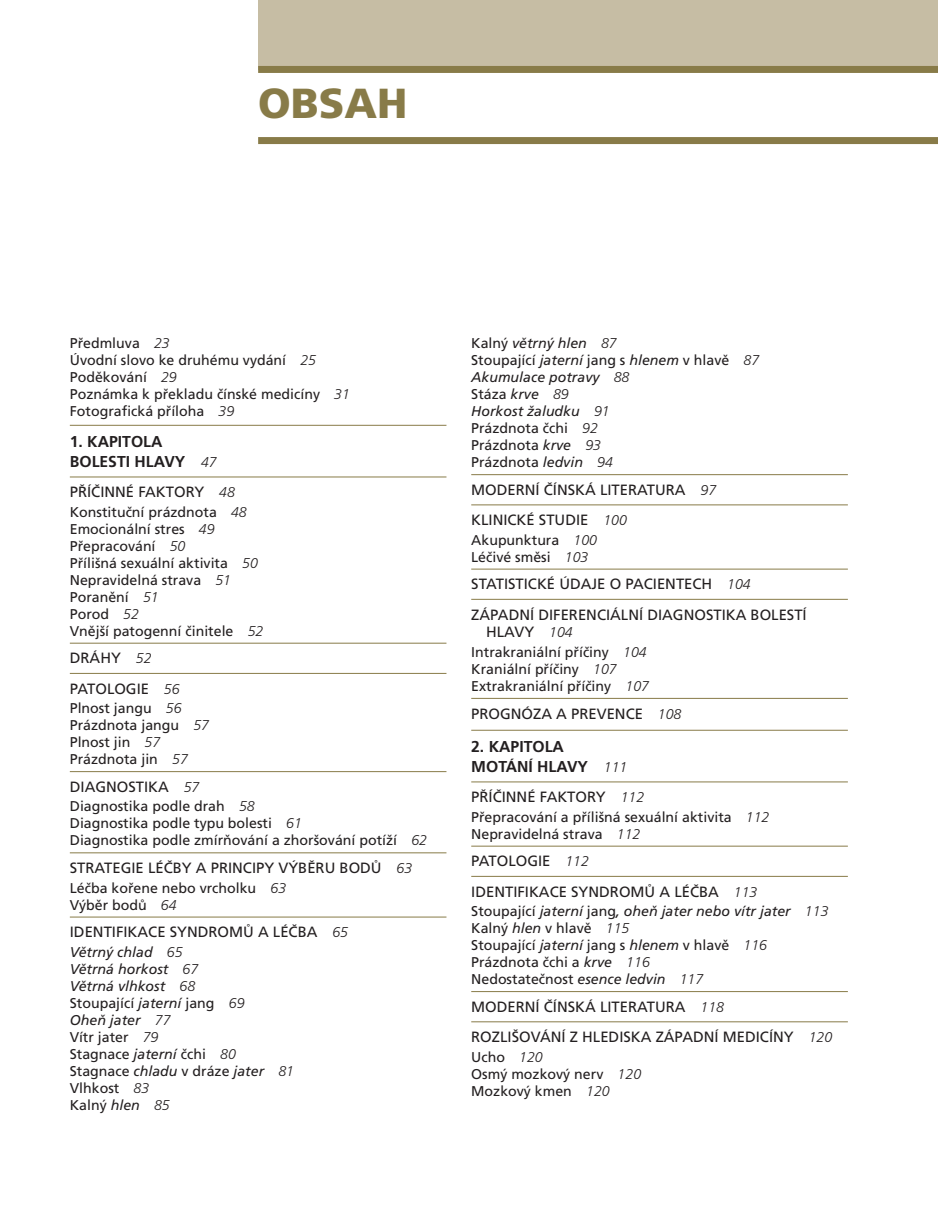
<style>
.page{position:relative;width:938px;height:1220px;background:#fff}
.page>*{position:absolute;margin:0;border:0;box-sizing:border-box;transform-origin:0 0}
.t1{font:900 42px "Frutiger CE";color:#887b48}
.t2{font:700 15.75px/20.5px "Frutiger CE";color:#231f20}
.t3{font:14.88px/30.3px "Frutiger CE";color:#231f20}
.t4{font:14.17px/17px "Frutiger CE";color:#231f20}
.t5{font:italic 14.17px/17px "Frutiger CE";color:#231f20}
.s1{font-weight:300;font-style:italic}
.s2{font-weight:300;font-style:italic;font-size:14.17px}
.s3{font-weight:300}
.s4{font-style:normal}
.s5{font-style:italic}
</style>
<div class="page">
<div style="left:258px;top:0;width:680px;height:69px;background:#c6bda4"></div>
<div style="left:258px;top:66px;width:680px;height:7px;background:#887b48"></div>
<div style="left:258px;top:137px;width:680px;height:7px;background:#887b48"></div>
<hr style="left:70px;top:425px;width:376px;height:1px;background:#887b48">
<hr style="left:70px;top:476px;width:376px;height:1px;background:#887b48">
<hr style="left:70px;top:643px;width:376px;height:1px;background:#887b48">
<hr style="left:70px;top:673px;width:376px;height:1px;background:#887b48">
<hr style="left:70px;top:771px;width:376px;height:1px;background:#887b48">
<hr style="left:70px;top:852px;width:376px;height:1px;background:#887b48">
<hr style="left:70px;top:916px;width:376px;height:1px;background:#887b48">
<hr style="left:471px;top:474px;width:377px;height:1px;background:#887b48">
<hr style="left:471px;top:504px;width:377px;height:1px;background:#887b48">
<hr style="left:471px;top:569px;width:377px;height:1px;background:#887b48">
<hr style="left:471px;top:599px;width:377px;height:1px;background:#887b48">
<hr style="left:471px;top:698px;width:377px;height:1px;background:#887b48">
<hr style="left:471px;top:730px;width:377px;height:1px;background:#887b48">
<hr style="left:471px;top:781px;width:377px;height:1px;background:#887b48">
<hr style="left:471px;top:846px;width:377px;height:1px;background:#887b48">
<hr style="left:471px;top:876px;width:377px;height:1px;background:#887b48">
<hr style="left:471px;top:991px;width:377px;height:1px;background:#887b48">
<hr style="left:471px;top:1021px;width:377px;height:1px;background:#887b48">
<h1 class="t1" style="left:258px;top:88px;width:151px">OBSAH</h1>
<p class="t4" style="left:70px;top:335px;width:282px">Předmluva <span class="s1">23<br></span>Úvodní slovo ke druhému vydání <span class="s1">25<br></span>Poděkování <span class="s1">29<br></span>Poznámka k překladu čínské medicíny <span class="s1">31<br></span>Fotografická příloha <span class="s1">39</span></p>
<p class="t2" style="left:70px;top:432px;width:148px">1. KAPITOLA<br>BOLESTI HLAVY <span class="s2">47</span></p>
<p class="t3" style="left:70px;top:477px;width:167px">PŘÍČINNÉ FAKTORY <span class="s2">48</span></p>
<p class="t4" style="left:70px;top:504px;width:195px">Konstituční prázdnota <span class="s1">48<br></span>Emocionální stres <span class="s1">49<br></span>Přepracování <span class="s1">50<br></span>Přílišná sexuální aktivita <span class="s1">50<br></span>Nepravidelná strava <span class="s1">51<br></span>Poranění <span class="s1">51<br></span>Porod <span class="s1">52<br></span>Vnější patogenní činitele <span class="s1">52</span></p>
<p class="t3" style="left:70px;top:644px;width:111px">DRÁHY <span class="s2">52<br></span>PATOLOGIE <span class="s2">56</span></p>
<p class="t4" style="left:70px;top:700px;width:141px">Plnost jangu <span class="s1">56<br></span>Prázdnota jangu <span class="s1">57<br></span>Plnost jin <span class="s1">57<br></span>Prázdnota jin <span class="s1">57</span></p>
<p class="t3" style="left:70px;top:772px;width:131px">DIAGNOSTIKA <span class="s2">57</span></p>
<p class="t4" style="left:70px;top:798px;width:359px">Diagnostika podle drah <span class="s1">58<br></span>Diagnostika podle typu bolesti <span class="s1">61<br></span>Diagnostika podle zmírňování a zhoršování potíží <span class="s1">62</span></p>
<p class="t3" style="left:70px;top:853px;width:344px">STRATEGIE LÉČBY A PRINCIPY VÝBĚRU BODŮ <span class="s2">63</span></p>
<p class="t4" style="left:70px;top:880px;width:218px">Léčba kořene nebo vrcholku <span class="s1">63<br></span>Výběr bodů <span class="s1">64</span></p>
<p class="t3" style="left:70px;top:917px;width:280px">IDENTIFIKACE SYNDROMŮ A LÉČBA <span class="s2">65</span></p>
<p class="t5" style="left:70px;top:944px;width:226px">Větrný chlad <span class="s3">65<br></span>Větrná horkost <span class="s3">67<br></span>Větrná vlhkost <span class="s3">68<br></span><span class="s4">Stoupající</span> jaterní <span class="s4">jang</span> <span class="s3">69<br></span>Oheň jater <span class="s3">77<br></span><span class="s4">Vítr jater</span> <span class="s3">79<br></span><span class="s4">Stagnace</span> jaterní <span class="s4">čchi</span> <span class="s3">80<br></span><span class="s4">Stagnace</span> chladu <span class="s4">v dráze</span> jater <span class="s3">81<br></span><span class="s4">Vlhkost</span> <span class="s3">83<br></span><span class="s4">Kalný</span> hlen <span class="s3">85</span></p>
<p class="t5" style="left:471px;top:335px;width:290px"><span class="s4">Kalný</span> větrný hlen <span class="s3">87<br></span><span class="s4">Stoupající</span> jaterní <span class="s4">jang s</span> hlenem <span class="s4">v hlavě</span> <span class="s3">87<br></span>Akumulace potravy <span class="s3">88<br></span><span class="s4">Stáza</span> krve <span class="s3">89<br></span>Horkost žaludku <span class="s3">91<br></span><span class="s4">Prázdnota čchi</span> <span class="s3">92<br></span><span class="s4">Prázdnota</span> krve <span class="s3">93<br></span><span class="s4">Prázdnota</span> ledvin <span class="s3">94</span></p>
<p class="t3" style="left:471px;top:475px;width:246px">MODERNÍ ČÍNSKÁ LITERATURA <span class="s2">97<br></span>KLINICKÉ STUDIE <span class="s2">100</span></p>
<p class="t4" style="left:471px;top:532px;width:127px">Akupunktura <span class="s1">100<br></span>Léčivé směsi <span class="s1">103</span></p>
<p class="t3" style="left:471px;top:570px;width:337px">STATISTICKÉ ÚDAJE O PACIENTECH <span class="s2">104<br></span>ZÁPADNÍ DIFERENCIÁLNÍ DIAGNOSTIKA BOLESTÍ</p>
<p class="t3" style="left:486px;top:618px;width:88px">HLAVY <span class="s2">104</span></p>
<p class="t4" style="left:471px;top:644px;width:179px">Intrakraniální příčiny <span class="s1">104<br></span>Kraniální příčiny <span class="s1">107<br></span>Extrakraniální příčiny <span class="s1">107</span></p>
<p class="t3" style="left:471px;top:699px;width:212px">PROGNÓZA A PREVENCE <span class="s2">108</span></p>
<p class="t2" style="left:471px;top:736px;width:158px">2. KAPITOLA<br>MOTÁNÍ HLAVY <span class="s2">111</span></p>
<p class="t3" style="left:471px;top:782px;width:175px">PŘÍČINNÉ FAKTORY <span class="s2">112</span></p>
<p class="t4" style="left:471px;top:809px;width:300px">Přepracování a přílišná sexuální aktivita <span class="s1">112<br></span>Nepravidelná strava <span class="s1">112</span></p>
<p class="t3" style="left:471px;top:847px;width:288px">PATOLOGIE <span class="s2">112<br></span>IDENTIFIKACE SYNDROMŮ A LÉČBA <span class="s2">113</span></p>
<p class="t4" style="left:471px;top:903px;width:359px">Stoupající <span class="s5">jaterní</span> jang<span class="s5">, oheň jater nebo vítr jater</span> <span class="s1">113<br></span>Kalný <span class="s5">hlen</span> v hlavě <span class="s1">115<br></span>Stoupající <span class="s5">jaterní</span> jang s <span class="s5">hlenem</span> v hlavě <span class="s1">116<br></span>Prázdnota čchi a <span class="s5">krve</span> <span class="s1">116<br></span>Nedostatečnost <span class="s5">esence ledvin</span> <span class="s1">117</span></p>
<p class="t3" style="left:471px;top:992px;width:363px">MODERNÍ ČÍNSKÁ LITERATURA <span class="s2">118<br></span>ROZLIŠOVÁNÍ Z HLEDISKA ZÁPADNÍ MEDICÍNY <span class="s2">120</span></p>
<p class="t4" style="left:471px;top:1049px;width:171px">Ucho <span class="s1">120<br></span>Osmý mozkový nerv <span class="s1">120<br></span>Mozkový kmen <span class="s1">120</span></p>
</div>
